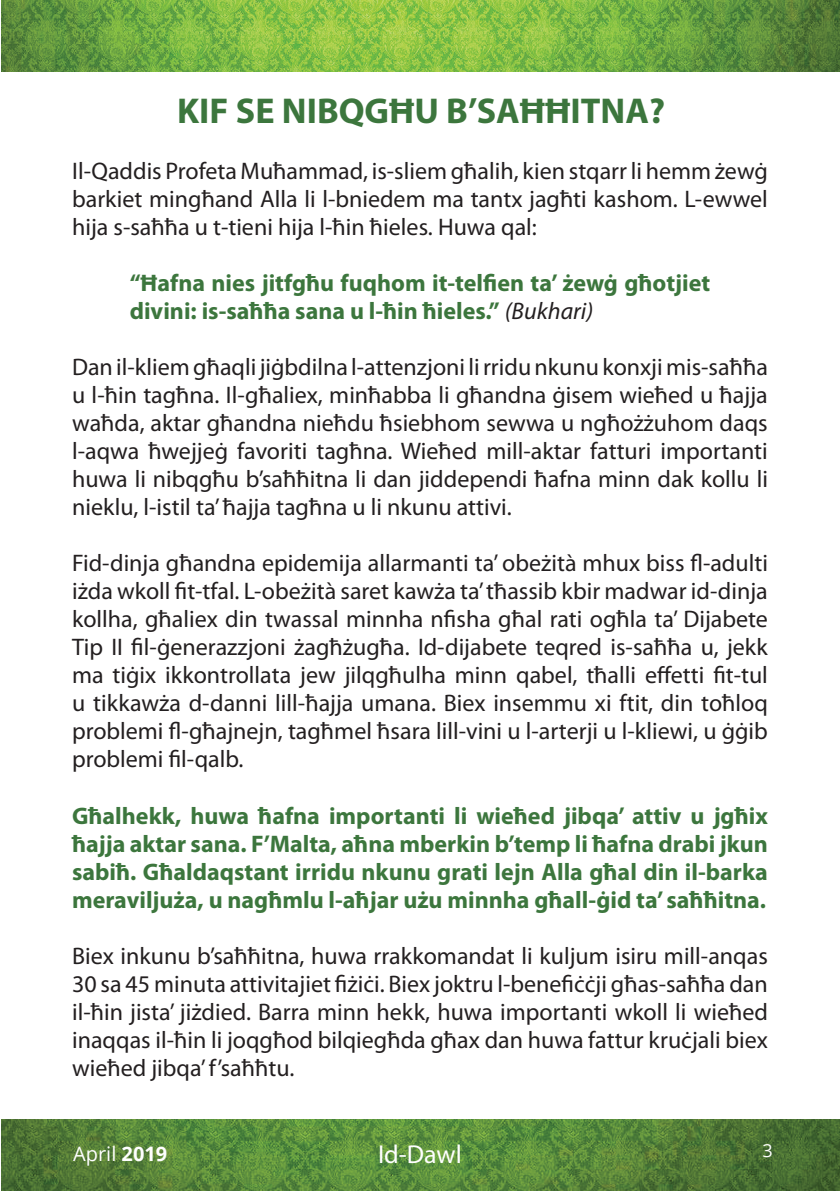
<style>
.page{position:relative;width:840px;height:1191px;background:#fff}
.page>*{position:absolute;margin:0;border:0;box-sizing:border-box;transform-origin:0 0}
.t1{font:700 36px "Myriad Pro";color:#3c763d}
.t2{font:26px "Myriad Pro";color:#fff}
.t3{font:24px/28px "Myriad Pro";color:#231f20;text-align:justify}
.t4{font:700 24px/28px "Myriad Pro";color:#3c763d}
.t5{font:20px "Open Sans";color:#fff}
.t6{font:18px "Open Sans";color:#fff}
.s1{font-weight:400;font-style:italic;color:#231f20}
.s2{font-weight:700}
</style>
<div class="page">
<img style="left:1px;top:0;width:838px;height:72px">
<img style="left:1px;top:1119px;width:838px;height:72px">
<h1 class="t1" style="left:177px;top:88px;width:489px">KIF SE NIBQGĦU B’SAĦĦITNA?</h1>
<p class="t3" style="left:72px;top:157px;width:697px">I l-Qaddis Profeta Muħammad, is-sliem għalih, kien stqarr li hemm żewġ barkiet mingħand Alla li l-bniedem ma tantx jagħti kashom. L-ewwel hija s-saħħa u t-tieni hija l-ħin ħieles. Huwa qal:</p>
<p class="t4" style="left:130px;top:268px;width:581px">“Ħafna nies jitfgħu fuqhom it-telfien ta’ żewġ għotjiet divini: is-saħħa sana u l-ħin ħieles.” <span class="s1">(Bukhari)</span></p>
<p class="t3" style="left:72px;top:353px;width:697px">Dan il-kliem għaqli jiġbdilna l-attenzjoni li rridu nkunu konxji mis-saħħa u l-ħin tagħna. I l-għaliex, minħabba li għandna ġisem wieħed u ħajja waħda, aktar għandna nieħdu ħsiebhom sewwa u ngħożżuhom daqs l-aqwa ħwejjeġ favoriti tagħna. Wieħed mill-aktar fatturi importanti huwa li nibqgħu b’saħħitna li dan jiddependi ħafna minn dak kollu li nieklu, l-istil ta’ ħajja tagħna u li nkunu attivi.</p>
<p class="t3" style="left:72px;top:549px;width:697px">Fid-dinja għandna epidemija allarmanti ta’ obeżità mhux biss fl-adulti iżda wkoll fit-tfal. L-obeżità saret kawża ta’ tħassib kbir madwar id-dinja kollha, għaliex din twassal minnha nfisha għal rati ogħla ta’ Dijabete Tip II fil-ġenerazzjoni żagħżugħa. Id-dijabete teqred is-saħħa u, jekk ma tiġix ikkontrollata jew jilqgħulha minn qabel, tħalli effetti fit-tul u tikkawża d-danni lill-ħajja umana. Biex insemmu xi ftit, din toħloq problemi fl-għajnejn, tagħmel ħsara lill-vini u l-arterji u l-kliewi, u ġġib problemi fil-qalb.</p>
<p class="t4" style="left:72px;top:800px;width:697px;text-align:justify">Għalhekk, huwa ħafna importanti li wieħed jibqa’ attiv u jgħix ħajja aktar sana. F’Malta, aħna mberkin b’temp li ħafna drabi jkun sabiħ. Għaldaqstant irridu nkunu grati lejn Alla għal din il-barka meraviljuża, u nagħmlu l-aħjar użu minnha għall-ġid ta’ saħħitna.</p>
<p class="t3" style="left:72px;top:941px;width:697px">Biex inkunu b’saħħitna, huwa rrakkomandat li kuljum isiru mill-anqas 30 sa 45 minuta attivitajiet fiżiċi. Biex joktru l-benefiċċji għas-saħħa dan il-ħin jista’ jiżdied. Barra minn hekk, huwa importanti wkoll li wieħed inaqqas il-ħin li joqgħod bilqiegħda għax dan huwa fattur kruċjali biex wieħed jibqa’ f’saħħtu.</p>
<p class="t5" style="left:73px;top:1140px;width:96px">April <span class="s2">2019</span></p>
<p class="t2" style="left:378px;top:1138px;width:85px">Id-Dawl</p>
<p class="t6" style="left:762px;top:1138px;width:12px">3</p>
</div>
